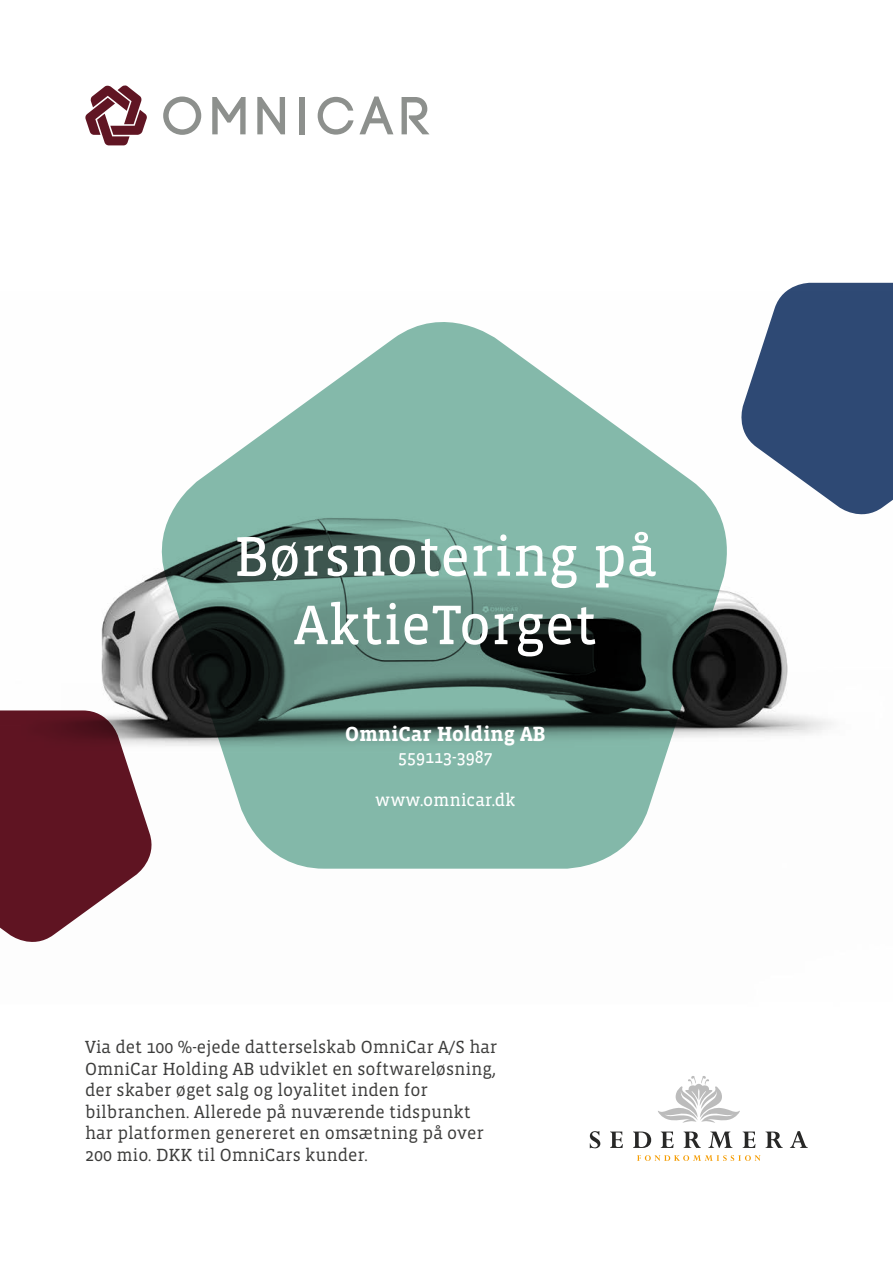
<style>
.page{position:relative;width:893px;height:1263px;background:#fff}
.page>*{position:absolute;margin:0;border:0;box-sizing:border-box;transform-origin:0 0}
.t1{font:57px/68.4px "Vista Slab OTCE";color:#fff;text-align:center}
.t2{font:700 21px "Vista Slab OTCE";color:#fff}
.t3{font:18px/21.6px "Vista Slab OTCE";color:#3c3c3b}
.t4{font:18px "Vista Slab OTCE";color:#fff}
</style>
<div class="page">
<img style="left:101px;top:282px;width:792px;height:464px">
<svg style="left:163px;top:97px;width:38px;height:38px"></svg>
<svg style="left:212px;top:97px;width:34px;height:37px"></svg>
<svg style="left:257px;top:97px;width:28px;height:37px"></svg>
<svg style="left:318px;top:97px;width:75px;height:38px"></svg>
<svg style="left:402px;top:97px;width:27px;height:37px"></svg>
<svg style="left:85px;top:85px;width:62px;height:60px"></svg>
<div style="left:300px;top:97px;width:5px;height:37px;background:#8d908d"></div>
<svg style="left:740px;top:283px;width:153px;height:233px"></svg>
<svg style="left:0;top:710px;width:153px;height:232px"></svg>
<svg style="left:658px;top:1076px;width:82px;height:47px"></svg>
<svg style="left:590px;top:1131px;width:10px;height:17px"></svg>
<svg style="left:610px;top:1131px;width:13px;height:17px"></svg>
<svg style="left:633px;top:1131px;width:18px;height:17px"></svg>
<svg style="left:661px;top:1131px;width:12px;height:17px"></svg>
<svg style="left:684px;top:1131px;width:17px;height:17px"></svg>
<svg style="left:708px;top:1131px;width:24px;height:17px"></svg>
<svg style="left:743px;top:1131px;width:12px;height:17px"></svg>
<svg style="left:765px;top:1131px;width:18px;height:17px"></svg>
<svg style="left:790px;top:1131px;width:18px;height:17px"></svg>
<svg style="left:637px;top:1155px;width:124px;height:6px"></svg>
<svg style="left:160px;top:320px;width:568px;height:549px;fill:#84b9aa"></svg>
<h1 class="t1" style="left:234px;top:522px;width:424px">Børsnotering på<br>AktieTorget</h1>
<p class="t2" style="left:345px;top:722px;width:202px">OmniCar Holding AB</p>
<p class="t4" style="left:398px;top:747px;width:96px">559113-3987</p>
<p class="t4" style="left:375px;top:790px;width:142px">www.omnicar.dk</p>
<p class="t3" style="left:85px;top:1036px;width:414px">Via det 100 %-ejede datterselskab OmniCar A/S har OmniCar Holding AB udviklet en softwareløsning, der skaber øget salg og loyalitet inden for bilbranchen. Allerede på nuværende tidspunkt har platformen genereret en omsætning på over 200 mio. DKK til OmniCars kunder.</p>
</div>
